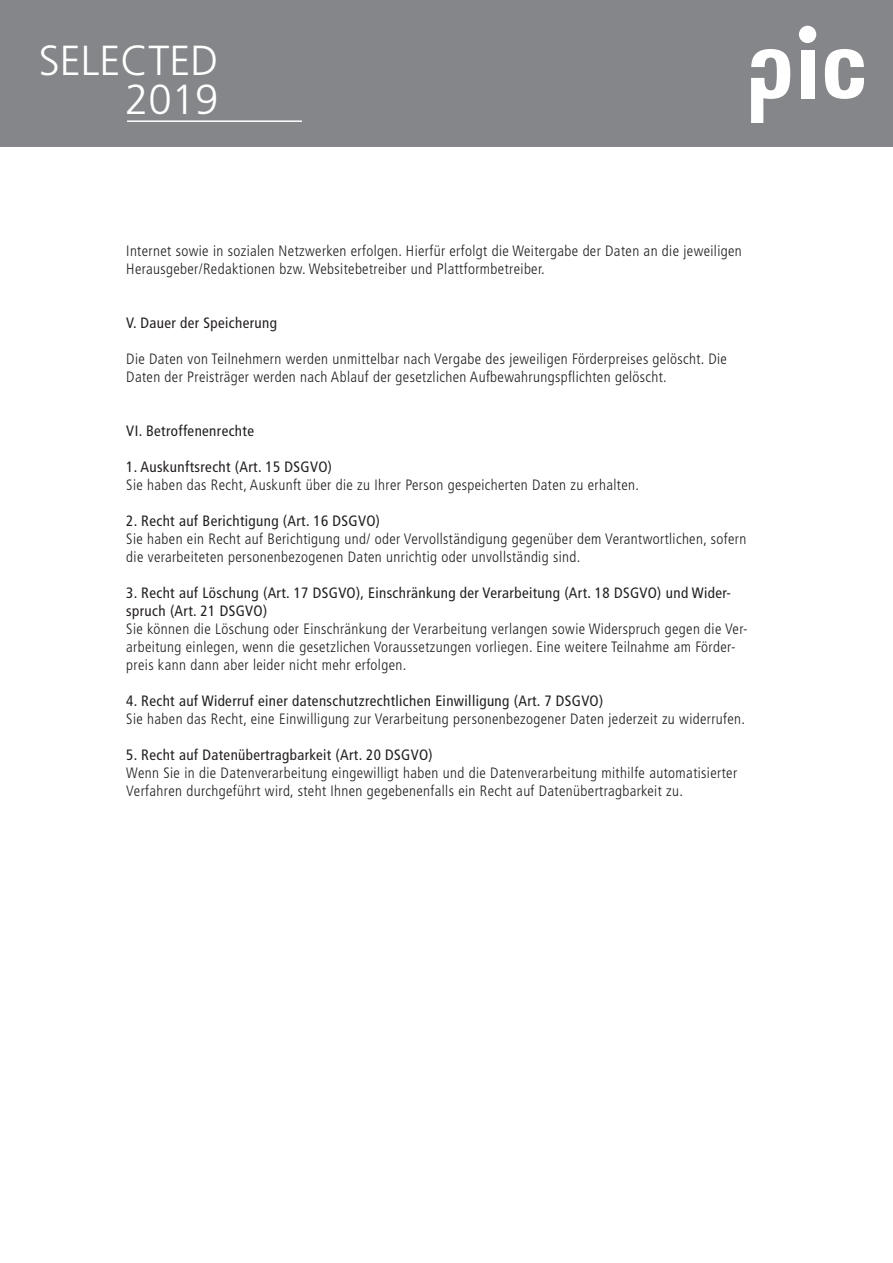
<style>
.page{position:relative;width:893px;height:1263px;background:#fff}
.page>*{position:absolute;margin:0;border:0;box-sizing:border-box;transform-origin:0 0}
.t1{font:300 42px/39px "Frutiger LT Std";color:#fff;text-align:right}
.t2{font:300 condensed 15px/18px "Frutiger LT Std";letter-spacing:.025em;color:#231f20}
.t3{font:condensed 15px/18px "Frutiger LT Std";letter-spacing:.025em;color:#231f20}
</style>
<div class="page">
<div style="left:0;top:0;width:893px;height:147px;background:#848689"></div>
<hr style="left:127px;top:120px;width:175px;height:2px;background:#fff">
<svg style="left:825px;top:49px;width:39px;height:50px"></svg>
<div style="left:801px;top:50px;width:13px;height:48px;background:#fff"></div>
<div style="left:799px;top:26px;width:17px;height:17px;background:#fff;border-radius:50%"></div>
<svg style="left:751px;top:49px;width:39px;height:74px"></svg>
<p class="t1" style="left:39px;top:41px;width:181px">SELECTED<br>2019</p>
<p class="t2" style="left:126px;top:242px;width:617px">Internet sowie in sozialen Netzwerken erfolgen. Hierfür erfolgt die Weitergabe der Daten an die jeweiligen<br>Herausgeber/Redaktionen bzw. Websitebetreiber und Plattformbetreiber.</p>
<p class="t3" style="left:126px;top:314px;width:152px">V. Dauer der Speicherung</p>
<p class="t2" style="left:126px;top:350px;width:602px">Die Daten von Teilnehmern werden unmittelbar nach Vergabe des jeweiligen Förderpreises gelöscht. Die<br>Daten der Preisträger werden nach Ablauf der gesetzlichen Aufbewahrungspflichten gelöscht.</p>
<p class="t3" style="left:126px;top:422px;width:129px">VI. Betroffenenrechte</p>
<p class="t3" style="left:126px;top:458px;width:207px">1. Auskunftsrecht (Art. 15 DSGVO)</p>
<p class="t2" style="left:126px;top:476px;width:514px">Sie haben das Recht, Auskunft über die zu Ihrer Person gespeicherten Daten zu erhalten.</p>
<p class="t3" style="left:126px;top:512px;width:255px">2. Recht auf Berichtigung (Art. 16 DSGVO)</p>
<p class="t2" style="left:126px;top:530px;width:621px">Sie haben ein Recht auf Berichtigung und/ oder Vervollständigung gegenüber dem Verantwortlichen, sofern die verarbeiteten personenbezogenen Daten unrichtig oder unvollständig sind.</p>
<p class="t3" style="left:126px;top:584px;width:606px">3. Recht auf Löschung (Art. 17 DSGVO), Einschränkung der Verarbeitung (Art. 18 DSGVO) und Wider&shy;spruch (Art. 21 DSGVO)</p>
<p class="t2" style="left:126px;top:620px;width:623px">Sie können die Löschung oder Einschränkung der Verarbeitung verlangen sowie Widerspruch gegen die Ver&shy;arbeitung einlegen, wenn die gesetzlichen Voraussetzungen vorliegen. Eine weitere Teilnahme am Förder&shy;preis kann dann aber leider nicht mehr erfolgen.</p>
<p class="t3" style="left:126px;top:692px;width:479px">4. Recht auf Widerruf einer datenschutzrechtlichen Einwilligung (Art. 7 DSGVO)</p>
<p class="t2" style="left:126px;top:710px;width:620px">Sie haben das Recht, eine Einwilligung zur Verarbeitung personenbezogener Daten jederzeit zu widerrufen.</p>
<p class="t3" style="left:126px;top:746px;width:308px">5. Recht auf Datenübertragbarkeit (Art. 20 DSGVO)</p>
<p class="t2" style="left:126px;top:764px;width:612px">Wenn Sie in die Datenverarbeitung eingewilligt haben und die Datenverarbeitung mithilfe automatisierter<br>Verfahren durchgeführt wird, steht Ihnen gegebenenfalls ein Recht auf Datenübertragbarkeit zu.</p>
</div>
